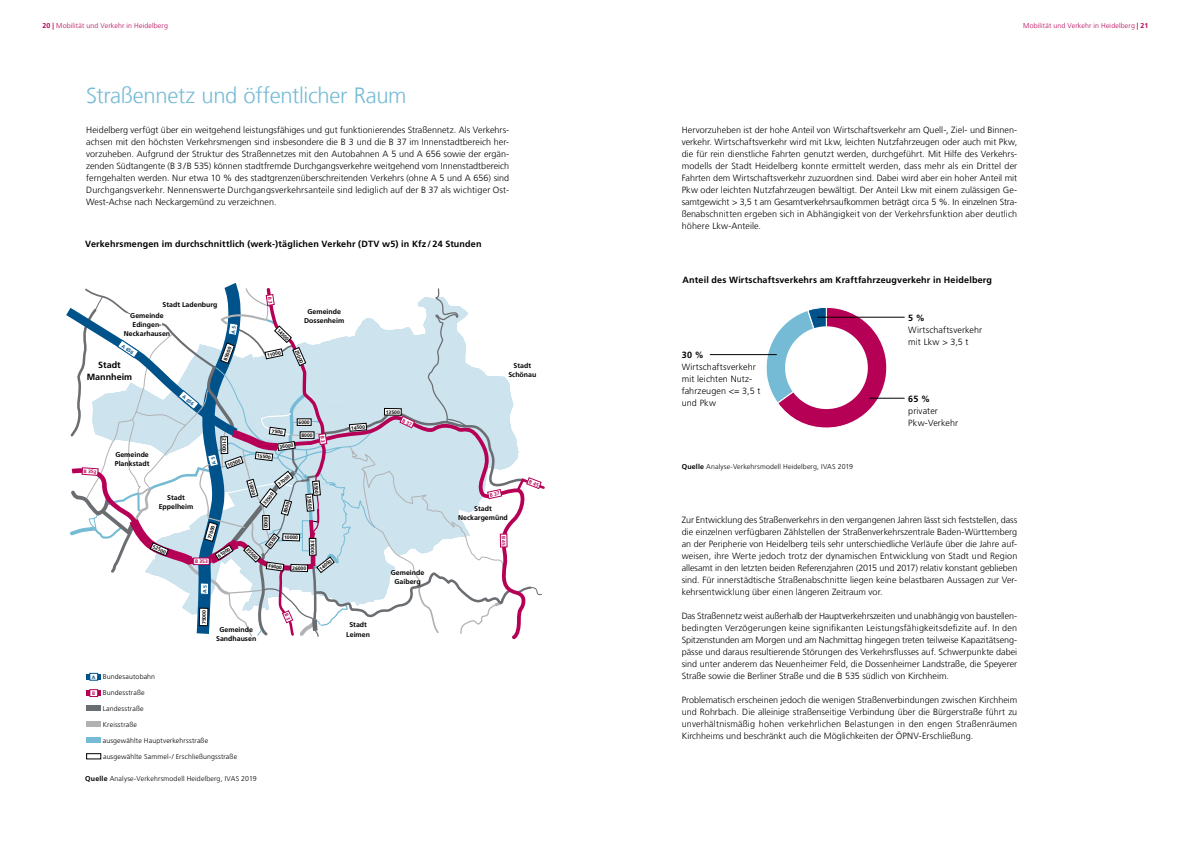
<style>
.page{position:relative;width:1191px;height:842px;background:#fff}
.page>*{position:absolute;margin:0;border:0;box-sizing:border-box;transform-origin:0 0}
.Fließtext_9pt_Frutig{font:300 22px "Frutiger LT Com";letter-spacing:-.015em;color:#75bbd5}
.Fließtext_9pt_Frutig-2{font:300 9px/12px "Frutiger LT Com";letter-spacing:.005em;color:#000;text-align:justify}
.t1{font:700 9px "Frutiger LT Com";letter-spacing:.02em;color:#000}
.t2{font:700 9px/12px "Frutiger LT Com";color:#000;text-align:center}
.Bildunterschrift_7pt{font:300 7px "Frutiger LT Com";letter-spacing:.02em;color:#000}
.t3{font:700 7px/9px "Frutiger LT Com";color:#000;text-align:center}
.t4{font:300 7px "Frutiger LT Com";letter-spacing:.02em;color:#b60056}
.t5{font:700 5px "Frutiger LT Com";color:#000}
.t6{font:700 5px "Frutiger LT Com";color:#00528a}
.t7{font:700 5px "Frutiger LT Com";color:#b60056}
.s1{font-weight:700}
</style>
<div class="page">
<svg style="left:758px;top:307px;width:129px;height:121px"></svg>
<hr style="left:710px;top:354px;width:66px;height:1px;background:#000">
<hr style="left:817px;top:317px;width:87px;height:1px;background:#000">
<hr style="left:869px;top:398px;width:35px;height:1px;background:#000">
<div style="left:785px;top:326px;width:83px;height:83px;background:#fff;border-radius:50%"></div>
<svg style="left:66px;top:283px;width:479px;height:477px"></svg>
<p class="t4" style="left:43px;top:22px;width:127px"><span class="s1">20 |</span> Mobilität und Verkehr in Heidelberg</p>
<p class="t4" style="left:1023px;top:22px;width:127px">Mobilität und Verkehr in Heidelberg <span class="s1">| 21</span></p>
<p class="Fließtext_9pt_Frutig" style="left:86px;top:83px;width:322px">Straßennetz und öffentlicher Raum</p>
<p class="Fließtext_9pt_Frutig-2" style="left:86px;top:124px;width:424px">Heidelberg verfügt über ein weitgehend leistungsfähiges und gut funktionierendes Straßennetz. Als Verkehrs&shy;achsen mit den höchsten Verkehrsmengen sind insbesondere die B 3 und die B 37 im Innenstadtbereich her&shy;vorzuheben. Aufgrund der Struktur des Straßennetzes mit den Autobahnen A 5 und A 656 sowie der ergän&shy;zenden Südtangente (B 3/B 535) können stadtfremde Durchgangsverkehre weitgehend vom Innenstadtbereich ferngehalten werden. Nur etwa 10 % des stadtgrenzenüberschreitenden Verkehrs (ohne A 5 und A 656) sind Durchgangsverkehr. Nennenswerte Durchgangsverkehrsanteile sind lediglich auf der B 37 als wichtiger Ost-West-Achse nach Neckargemünd zu verzeichnen.</p>
<p class="t1" style="left:85px;top:239px;width:398px">Verkehrsmengen im durchschnittlich (werk-)täglichen Verkehr (DTV w5) in Kfz / 24 Stunden</p>
<p class="t3" style="left:163px;top:300px;width:56px">Stadt Ladenburg</p>
<p class="t3" style="left:124px;top:311px;width:48px">Gemeinde<br>Edingen-<br>Neckarhausen</p>
<p class="t6" style="left:124px;top:343px;width:15px;rotate:34deg">A 656</p>
<p class="t2" style="left:87px;top:359px;width:47px">Stadt<br>Mannheim</p>
<p class="t6" style="left:185px;top:394px;width:15px;rotate:40deg">A 656</p>
<p class="t3" style="left:115px;top:451px;width:36px;text-align:left">Gemeinde<br>Plankstadt</p>
<p class="t5" style="left:222px;top:359px;width:15px;rotate:-69deg">85000</p>
<p class="t5" style="left:227px;top:438px;width:15px;rotate:89deg">21000</p>
<p class="t5" style="left:226px;top:462px;width:15px;rotate:-20deg">10500</p>
<p class="t5" style="left:280px;top:327px;width:15px;rotate:44deg">14500</p>
<p class="t3" style="left:304px;top:307px;width:42px">Gemeinde<br>Dossenheim</p>
<p class="t5" style="left:266px;top:353px;width:15px;rotate:-12deg">11000</p>
<p class="t5" style="left:299px;top:349px;width:15px;rotate:66deg">25000</p>
<p class="t5" style="left:272px;top:428px;width:13px;rotate:8deg">7500</p>
<p class="t5" style="left:299px;top:419px;width:13px">6000</p>
<p class="t5" style="left:301px;top:432px;width:13px">8000</p>
<p class="t5" style="left:257px;top:453px;width:15px;rotate:7deg">15500</p>
<p class="t5" style="left:279px;top:444px;width:15px;rotate:-8deg">36000</p>
<p class="t5" style="left:351px;top:425px;width:15px;rotate:-5deg">14500</p>
<p class="t7" style="left:84px;top:468px;width:14px;rotate:4deg">B 353</p>
<p class="t3" style="left:159px;top:493px;width:36px">Stadt<br>Eppelheim</p>
<p class="t5" style="left:277px;top:482px;width:15px;rotate:-38deg">37000</p>
<p class="t5" style="left:253px;top:481px;width:15px;rotate:74deg">10000</p>
<p class="t5" style="left:262px;top:502px;width:15px;rotate:-52deg">33500</p>
<p class="t5" style="left:282px;top:512px;width:13px;rotate:-74deg">8000</p>
<p class="t5" style="left:319px;top:482px;width:13px;rotate:85deg">8500</p>
<p class="t5" style="left:312px;top:495px;width:15px;rotate:85deg">25500</p>
<p class="t5" style="left:154px;top:544px;width:15px;rotate:24deg">52500</p>
<p class="t5" style="left:269px;top:517px;width:13px;rotate:89deg">8000</p>
<p class="t5" style="left:207px;top:538px;width:15px;rotate:-73deg">77000</p>
<p class="t5" style="left:267px;top:544px;width:13px;rotate:-52deg">8500</p>
<p class="t5" style="left:284px;top:534px;width:15px;rotate:2deg">10000</p>
<p class="t5" style="left:315px;top:540px;width:15px;rotate:89deg">31000</p>
<p class="t5" style="left:217px;top:554px;width:15px;rotate:-32deg">61000</p>
<p class="t5" style="left:249px;top:547px;width:15px;rotate:44deg">35500</p>
<p class="t5" style="left:318px;top:567px;width:15px;rotate:-38deg">14000</p>
<p class="t7" style="left:195px;top:558px;width:14px">B 353</p>
<p class="t5" style="left:268px;top:563px;width:15px;rotate:8deg">39000</p>
<p class="t5" style="left:292px;top:565px;width:15px;rotate:2deg">26000</p>
<p class="t5" style="left:201px;top:624px;width:15px;rotate:-88deg">75000</p>
<p class="t3" style="left:216px;top:625px;width:42px">Gemeinde<br>Sandhausen</p>
<p class="Bildunterschrift_7pt" style="left:103px;top:672px;width:54px">Bundesautobahn</p>
<p class="Bildunterschrift_7pt" style="left:103px;top:688px;width:43px">Bundesstraße</p>
<p class="Bildunterschrift_7pt" style="left:103px;top:704px;width:42px">Landesstraße</p>
<p class="Bildunterschrift_7pt" style="left:103px;top:720px;width:36px">Kreisstraße</p>
<p class="Bildunterschrift_7pt" style="left:103px;top:736px;width:107px">ausgewählte Hauptverkehrsstraße</p>
<p class="Bildunterschrift_7pt" style="left:103px;top:752px;width:136px">ausgewählte Sammel-/ Erschließungsstraße</p>
<p class="t6" style="left:92px;top:674px;width:5px">A</p>
<p class="t7" style="left:92px;top:690px;width:5px">B</p>
<p class="Bildunterschrift_7pt" style="left:85px;top:775px;width:173px"><span class="s1">Quelle</span> Analyse-Verkehrsmodell Heidelberg, IVAS 2019</p>
<p class="t3" style="left:346px;top:621px;width:25px">Stadt<br>Leimen</p>
<p class="t5" style="left:386px;top:409px;width:15px;rotate:1deg">13500</p>
<p class="t3" style="left:391px;top:568px;width:35px">Gemeinde<br>Gaiberg</p>
<p class="t3" style="left:508px;top:361px;width:29px">Stadt<br>Schönau</p>
<p class="t3" style="left:458px;top:504px;width:51px">Stadt<br>Neckargemünd</p>
<p class="Fließtext_9pt_Frutig-2" style="left:681px;top:124px;width:337px">Hervorzuheben ist der hohe Anteil von Wirtschaftsverkehr am Quell-, Ziel- und Binnen&shy;verkehr. Wirtschaftsverkehr wird mit Lkw, leichten Nutzfahrzeugen oder auch mit Pkw, die für rein dienstliche Fahrten genutzt werden, durchgeführt. Mit Hilfe des Verkehrs&shy;modells der Stadt Heidelberg konnte ermittelt werden, dass mehr als ein Drittel der Fahrten dem Wirtschaftsverkehr zuzuordnen sind. Dabei wird aber ein hoher Anteil mit Pkw oder leichten Nutzfahrzeugen bewältigt. Der Anteil Lkw mit einem zulässigen Ge&shy;samtgewicht &gt; 3,5 t am Gesamtverkehrsaufkommen beträgt circa 5 %. In einzelnen Stra&shy;ßenabschnitten ergeben sich in Abhängigkeit von der Verkehrsfunktion aber deutlich höhere Lkw-Anteile.</p>
<p class="t1" style="left:682px;top:275px;width:311px">Anteil des Wirtschaftsverkehrs am Kraftfahrzeugverkehr in Heidelberg</p>
<p class="Fließtext_9pt_Frutig-2" style="left:681px;top:349px;width:80px;text-align:left"><span class="s1">30 %<br></span>Wirtschaftsverkehr mit leichten Nutz&shy;fahrzeugen &lt;= 3,5 t und Pkw</p>
<p class="Bildunterschrift_7pt" style="left:681px;top:463px;width:173px"><span class="s1">Quelle</span> Analyse-Verkehrsmodell Heidelberg, IVAS 2019</p>
<p class="Fließtext_9pt_Frutig-2" style="left:908px;top:312px;width:75px;text-align:left"><span class="s1">5 %<br></span>Wirtschaftsverkehr mit Lkw &gt; 3,5 t</p>
<p class="Fließtext_9pt_Frutig-2" style="left:908px;top:393px;width:51px;text-align:left"><span class="s1">65 % </span>privater<br>Pkw-Verkehr</p>
<p class="Fließtext_9pt_Frutig-2" style="left:681px;top:514px;width:337px">Zur Entwicklung des Straßenverkehrs in den vergangenen Jahren lässt sich feststellen, dass die einzelnen verfügbaren Zählstellen der Straßenverkehrszentrale Baden-Württemberg an der Peripherie von Heidelberg teils sehr unterschiedliche Verläufe über die Jahre auf&shy;weisen, ihre Werte jedoch trotz der dynamischen Entwicklung von Stadt und Region allesamt in den letzten beiden Referenzjahren (2015 und 2017) relativ konstant geblieben sind. Für innerstädtische Straßenabschnitte liegen keine belastbaren Aussagen zur Ver&shy;kehrsentwicklung über einen längeren Zeitraum vor.</p>
<p class="Fließtext_9pt_Frutig-2" style="left:681px;top:610px;width:337px">Das Straßennetz weist außerhalb der Hauptverkehrszeiten und unabhängig von baustellen&shy;bedingten Verzögerungen keine signifikanten Leistungsfähigkeitsdefizite auf. In den Spitzenstunden am Morgen und am Nachmittag hingegen treten teilweise Kapazitätseng&shy;pässe und daraus resultierende Störungen des Verkehrsflusses auf. Schwerpunkte dabei sind unter anderem das Neuenheimer Feld, die Dossenheimer Landstraße, die Speyerer Straße sowie die Berliner Straße und die B 535 südlich von Kirchheim.</p>
<p class="Fließtext_9pt_Frutig-2" style="left:681px;top:694px;width:337px">Problematisch erscheinen jedoch die wenigen Straßenverbindungen zwischen Kirchheim und Rohrbach. Die alleinige straßenseitige Verbindung über die Bürgerstraße führt zu unverhältnismäßig hohen verkehrlichen Belastungen in den engen Straßenräumen Kirchheims und beschränkt auch die Möglichkeiten der ÖPNV-Erschließung.</p>
</div>
